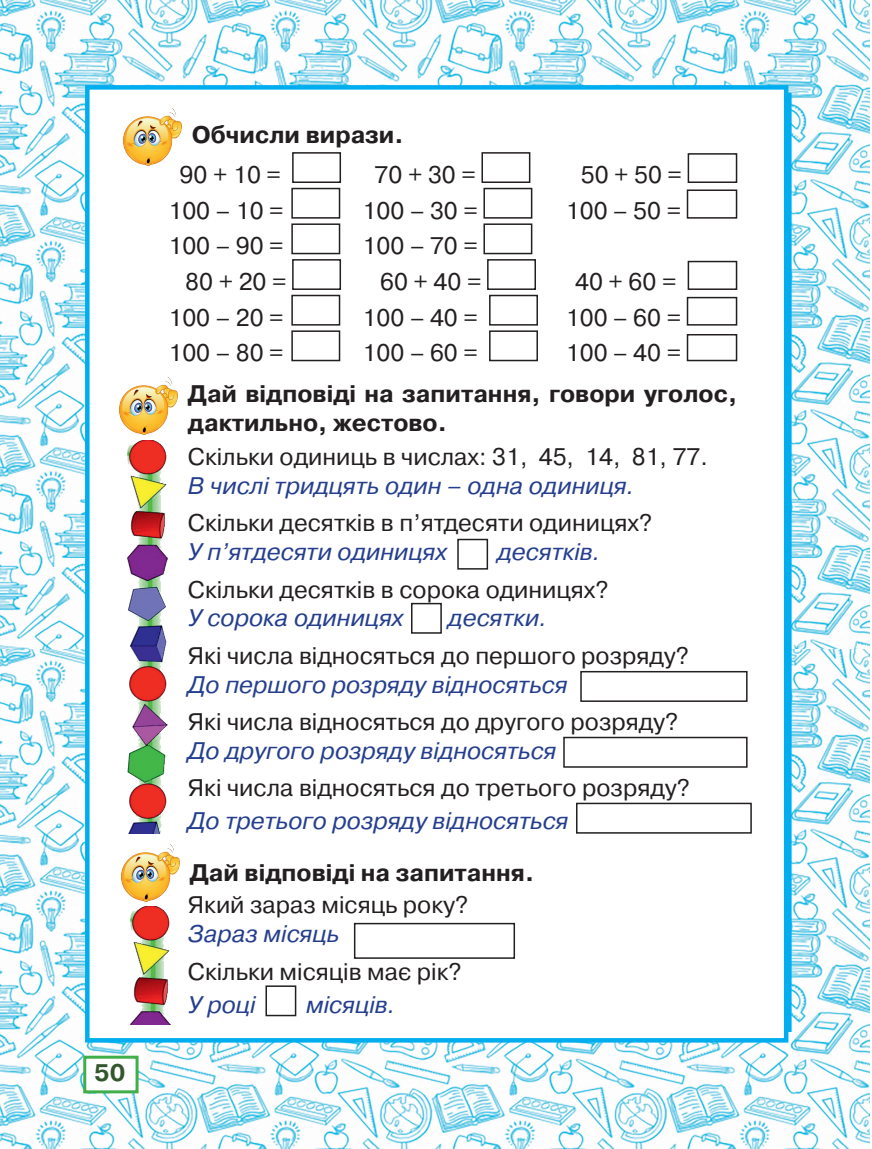
<style>
.page{position:relative;width:872px;height:1149px;background:#fff}
.page>*{position:absolute;margin:0;border:0;box-sizing:border-box;transform-origin:0 0}
.t1{font:24px "Pragmatica C";color:#231f20}
.t2{font:italic 24px "Pragmatica C";color:#253f8e}
.t3{font:700 24px/28.8px "Pragmatica C";color:#231f20}
.t4{font:700 24px "Pragmatica C";color:#33572d}
</style>
<div class="page">
<img style="left:0;top:0;width:870px;height:1148px">
<div style="left:83px;top:1055px;width:56px;height:37px;background:#fff;border:3px solid #40ae49"></div>
<div style="left:85px;top:85px;width:703px;height:957px;background:#fff;border:4px solid #00aeef"></div>
<img style="left:124px;top:109px;width:57px;height:56px">
<img style="left:120px;top:378px;width:58px;height:56px">
<img style="left:122px;top:844px;width:57px;height:56px">
<div style="left:292px;top:152px;width:49px;height:31px;border:2px solid #231f20"></div>
<div style="left:481px;top:152px;width:49px;height:31px;border:2px solid #231f20"></div>
<div style="left:687px;top:153px;width:50px;height:30px;border:2px solid #231f20"></div>
<div style="left:291px;top:188px;width:49px;height:30px;border:2px solid #231f20"></div>
<div style="left:483px;top:188px;width:49px;height:30px;border:2px solid #231f20"></div>
<div style="left:686px;top:189px;width:51px;height:29px;border:2px solid #231f20"></div>
<div style="left:291px;top:223px;width:49px;height:31px;border:2px solid #231f20"></div>
<div style="left:483px;top:223px;width:49px;height:31px;border:2px solid #231f20"></div>
<div style="left:292px;top:259px;width:49px;height:31px;border:2px solid #231f20"></div>
<div style="left:487px;top:259px;width:49px;height:31px;border:2px solid #231f20"></div>
<div style="left:687px;top:261px;width:50px;height:29px;border:2px solid #231f20"></div>
<div style="left:291px;top:295px;width:49px;height:30px;border:2px solid #231f20"></div>
<div style="left:489px;top:295px;width:49px;height:30px;border:2px solid #231f20"></div>
<div style="left:686px;top:297px;width:51px;height:28px;border:2px solid #231f20"></div>
<div style="left:291px;top:330px;width:49px;height:31px;border:2px solid #231f20"></div>
<div style="left:489px;top:330px;width:49px;height:31px;border:2px solid #231f20"></div>
<div style="left:686px;top:334px;width:51px;height:27px;border:2px solid #231f20"></div>
<div style="left:457px;top:538px;width:31px;height:31px;border:2px solid #231f20"></div>
<div style="left:411px;top:602px;width:31px;height:31px;border:2px solid #231f20"></div>
<div style="left:265px;top:985px;width:31px;height:30px;border:2px solid #231f20"></div>
<div style="left:580px;top:670px;width:167px;height:31px;border:2px solid #231f20"></div>
<div style="left:563px;top:736px;width:184px;height:31px;border:2px solid #231f20"></div>
<div style="left:576px;top:802px;width:176px;height:31px;border:2px solid #231f20"></div>
<div style="left:354px;top:922px;width:161px;height:36px;border:2px solid #231f20"></div>
<img style="left:127px;top:440px;width:41px;height:393px">
<img style="left:130px;top:906px;width:40px;height:117px">
<p class="t4" style="left:94px;top:1059px;width:33px">50</p>
<p class="t3" style="left:192px;top:120px;width:213px">Обчисли вирази.</p>
<p class="t1" style="left:180px;top:161px;width:103px">90 + 10 =</p>
<p class="t1" style="left:374px;top:161px;width:103px">70 + 30 =</p>
<p class="t1" style="left:581px;top:161px;width:103px">50 + 50 =</p>
<p class="t1" style="left:168px;top:197px;width:117px">100 – 10 =</p>
<p class="t1" style="left:363px;top:197px;width:117px">100 – 30 =</p>
<p class="t1" style="left:566px;top:197px;width:117px">100 – 50 =</p>
<p class="t1" style="left:168px;top:232px;width:117px">100 – 90 =</p>
<p class="t1" style="left:363px;top:232px;width:117px">100 – 70 =</p>
<p class="t1" style="left:185px;top:268px;width:103px">80 + 20 =</p>
<p class="t1" style="left:380px;top:268px;width:103px">60 + 40 =</p>
<p class="t1" style="left:575px;top:268px;width:103px">40 + 60 =</p>
<p class="t1" style="left:168px;top:304px;width:117px">100 – 20 =</p>
<p class="t1" style="left:363px;top:304px;width:117px">100 – 40 =</p>
<p class="t1" style="left:566px;top:304px;width:117px">100 – 60 =</p>
<p class="t1" style="left:168px;top:339px;width:117px">100 – 80 =</p>
<p class="t1" style="left:363px;top:339px;width:117px">100 – 60 =</p>
<p class="t1" style="left:566px;top:339px;width:117px">100 – 40 =</p>
<p class="t3" style="left:188px;top:380px;width:551px">Дай відповіді на запитання, говори уголос, дактильно, жестово.</p>
<p class="t1" style="left:188px;top:443px;width:521px">Скільки одиниць в числах: 31, 45, 14, 81, 77.</p>
<p class="t2" style="left:188px;top:472px;width:448px">В числі тридцять один – одна одиниця.</p>
<p class="t1" style="left:188px;top:509px;width:466px">Скільки десятків в п’ятдесяти одиницях?</p>
<p class="t2" style="left:188px;top:538px;width:261px">У п’ятдесяти одиницях</p>
<p class="t2" style="left:497px;top:538px;width:105px">десятків.</p>
<p class="t1" style="left:188px;top:575px;width:422px">Скільки десятків в сорока одиницях?</p>
<p class="t2" style="left:188px;top:604px;width:217px">У сорока одиницях</p>
<p class="t2" style="left:448px;top:604px;width:100px">десятки.</p>
<p class="t1" style="left:188px;top:642px;width:502px">Які числа відносяться до першого розряду?</p>
<p class="t2" style="left:188px;top:670px;width:381px">До першого розряду відносяться</p>
<p class="t1" style="left:188px;top:708px;width:492px">Які числа відносяться до другого розряду?</p>
<p class="t2" style="left:188px;top:736px;width:370px">До другого розряду відносяться</p>
<p class="t1" style="left:188px;top:774px;width:503px">Які числа відносяться до третього розряду?</p>
<p class="t2" style="left:188px;top:807px;width:382px">До третього розряду відносяться</p>
<p class="t3" style="left:190px;top:857px;width:346px">Дай відповіді на запитання.</p>
<p class="t1" style="left:188px;top:891px;width:282px">Який зараз місяць року?</p>
<p class="t2" style="left:188px;top:920px;width:153px">Зараз місяць</p>
<p class="t1" style="left:188px;top:957px;width:275px">Скільки місяців має рік?</p>
<p class="t2" style="left:188px;top:990px;width:69px">У році</p>
<p class="t2" style="left:306px;top:990px;width:91px">місяців.</p>
</div>
